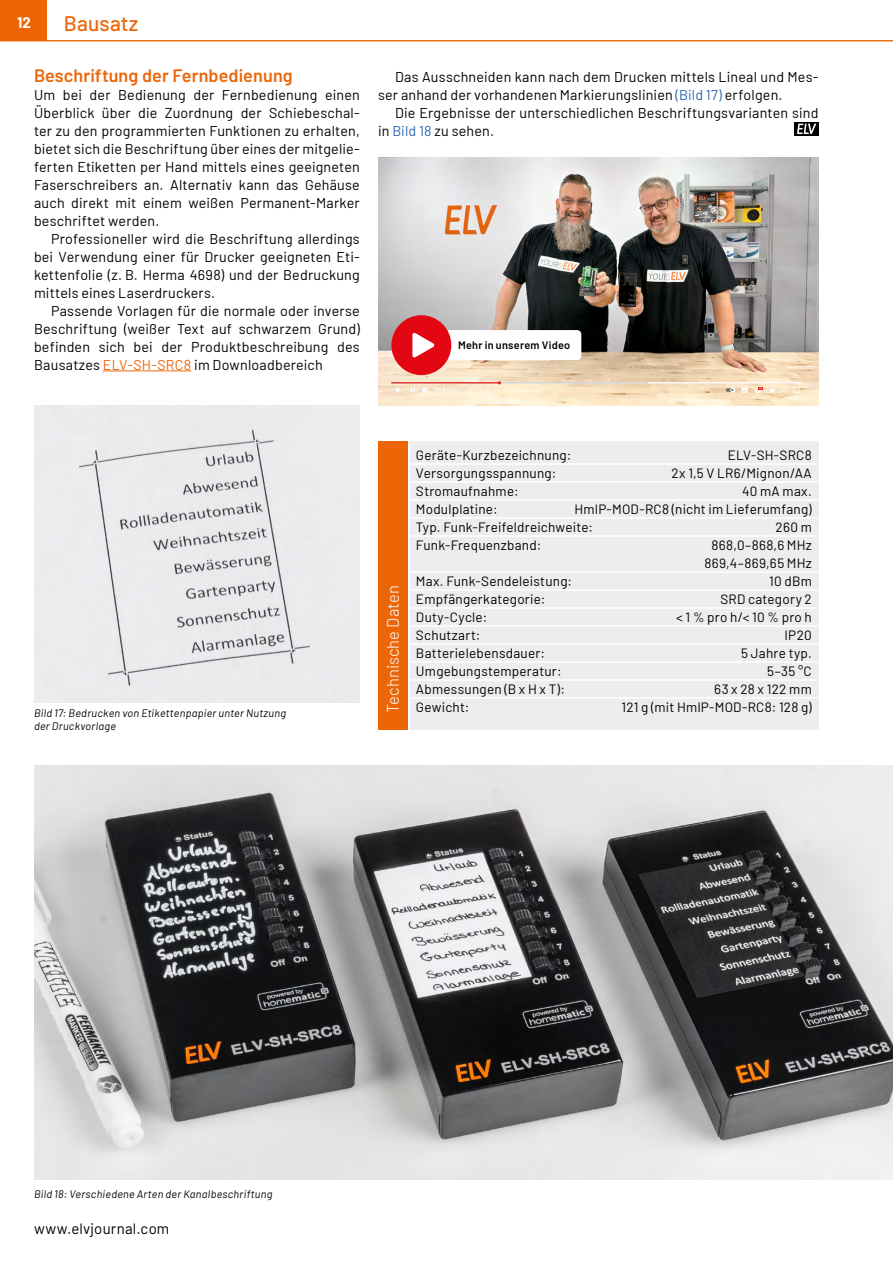
<style>
.page{position:relative;width:893px;height:1263px;background:#fff}
.page>*{position:absolute;margin:0;border:0;box-sizing:border-box;transform-origin:0 0}
.t1{font:500 21px "Barlow";letter-spacing:.01em;color:#ec6608}
.t2{font:600 18px "Barlow";letter-spacing:.005em;color:#ec6608}
.t3{font:300 16.5px "Barlow";letter-spacing:.005em;color:#fff}
.t4{font:15px "Barlow";letter-spacing:.015em;color:#000}
.t5{font:700 15px "Barlow";color:#fff}
.t6{font:14.25px/18px "Barlow";letter-spacing:.015em;color:#000;text-align:justify}
.t7{font:13.5px/18px "Barlow";letter-spacing:.015em;color:#000}
.t8{font:italic 10.8px/12.5px "Barlow";letter-spacing:.025em;color:#000}
.t9{font:600 10.8px "Barlow";letter-spacing:.025em;color:#000}
.s1{color:#ec6608}
.s2{color:#2a6ab2}
</style>
<div class="page">
<div style="left:0;top:0;width:47px;height:40px;background:#ec6608"></div>
<hr style="left:0;top:40px;width:893px;height:1px;background:#ec6608">
<img style="left:34px;top:405px;width:326px;height:297px">
<hr style="left:103px;top:370px;width:88px;height:1px;background:#ec6608">
<div style="left:410px;top:442px;width:409px;height:288px;background:#ededed"></div>
<div style="left:378px;top:442px;width:30px;height:288px;background:#ec6608"></div>
<hr style="left:410px;top:463px;width:409px;height:2px;background:#fff">
<hr style="left:410px;top:481px;width:409px;height:2px;background:#fff">
<hr style="left:410px;top:499px;width:409px;height:2px;background:#fff">
<hr style="left:410px;top:517px;width:409px;height:2px;background:#fff">
<hr style="left:410px;top:535px;width:409px;height:2px;background:#fff">
<hr style="left:410px;top:571px;width:409px;height:2px;background:#fff">
<hr style="left:410px;top:589px;width:409px;height:2px;background:#fff">
<hr style="left:410px;top:607px;width:409px;height:2px;background:#fff">
<hr style="left:410px;top:625px;width:409px;height:2px;background:#fff">
<hr style="left:410px;top:643px;width:409px;height:2px;background:#fff">
<hr style="left:410px;top:661px;width:409px;height:2px;background:#fff">
<hr style="left:410px;top:679px;width:409px;height:2px;background:#fff">
<hr style="left:410px;top:697px;width:409px;height:2px;background:#fff">
<svg style="left:794px;top:122px;width:25px;height:14px"></svg>
<svg style="left:797px;top:124px;width:19px;height:10px"></svg>
<img style="left:34px;top:766px;width:859px;height:414px">
<img style="left:378px;top:158px;width:441px;height:248px">
<hr style="left:391px;top:382px;width:413px;height:1px;background:#fff">
<hr style="left:391px;top:382px;width:257px;height:1px;background:#cdcdcd">
<svg style="left:794px;top:387px;width:6px;height:6px"></svg>
<svg style="left:781px;top:388px;width:6px;height:4px"></svg>
<svg style="left:755px;top:387px;width:20px;height:6px"></svg>
<svg style="left:726px;top:388px;width:9px;height:5px"></svg>
<svg style="left:741px;top:388px;width:7px;height:5px"></svg>
<svg style="left:391px;top:381px;width:110px;height:12px"></svg>
<div style="left:415px;top:330px;width:166px;height:30px;background:#fff;border-radius:4px"></div>
<div style="left:391px;top:315px;width:60px;height:60px;background:#e30613;border-radius:50%"></div>
<svg style="left:412px;top:332px;width:23px;height:26px"></svg>
<p class="t5" style="left:17px;top:11px;width:15px">12</p>
<h1 class="t1" style="left:64px;top:8px;width:76px">Bausatz</h1>
<p class="t2" style="left:34px;top:62px;width:260px">Beschriftung der Fernbedienung</p>
<p class="t6" style="left:34px;top:85px;width:327px">Um bei der Bedienung der Fernbedienung einen Überblick über die Zuordnung der Schiebeschal&shy;ter zu den programmierten Funktionen zu erhalten, bietet sich die Beschriftung über eines der mitgelie&shy;ferten Etiketten per Hand mittels eines geeigneten Faserschreibers an. Alternativ kann das Gehäuse auch direkt mit einem weißen Permanent-Marker beschriftet werden.</p>
<p class="t6" style="left:34px;top:229px;width:327px;text-indent:17px">Professioneller wird die Beschriftung allerdings bei Verwendung einer für Drucker geeigneten Eti&shy;kettenfolie (z. B. Herma 4698) und der Bedruckung mittels eines Laserdruckers.</p>
<p class="t6" style="left:34px;top:301px;width:327px;text-indent:17px">Passende Vorlagen für die normale oder inverse Beschriftung (weißer Text auf schwarzem Grund) befinden sich bei der Produktbeschreibung des Bausatzes <span class="s1">ELV-SH-SRC8</span> im Downloadbereich</p>
<p class="t6" style="left:378px;top:67px;width:442px;text-indent:17px">Das Ausschneiden kann nach dem Drucken mittels Lineal und Mes&shy;ser anhand der vorhandenen Markierungslinien <span class="s2">(Bild 17)</span> erfolgen.</p>
<p class="t6" style="left:378px;top:103px;width:442px;text-indent:17px">Die Ergebnisse der unterschiedlichen Beschriftungsvarianten sind in <span class="s2">Bild 18</span> zu sehen.</p>
<p class="t9" style="left:458px;top:337px;width:114px">Mehr in unserem Video</p>
<p class="t8" style="left:34px;top:706px;width:254px">Bild 17: Bedrucken von Etikettenpapier unter Nutzung der Druckvorlage</p>
<p class="t3" style="left:381px;top:713px;width:129px;rotate:-90deg">Technische Daten</p>
<p class="t7" style="left:416px;top:445px;width:157px">Geräte-Kurzbezeichnung:</p>
<p class="t7" style="left:728px;top:445px;width:86px">ELV-SH-SRC8</p>
<p class="t7" style="left:416px;top:463px;width:142px">Versorgungsspannung:</p>
<p class="t7" style="left:671px;top:463px;width:142px">2x 1,5 V LR6/Mignon/AA</p>
<p class="t7" style="left:416px;top:481px;width:104px">Stromaufnahme:</p>
<p class="t7" style="left:742px;top:481px;width:71px">40 mA max.</p>
<p class="t7" style="left:416px;top:499px;width:83px">Modulplatine:</p>
<p class="t7" style="left:416px;top:499px;width:397px;text-indent:158px">HmIP-MOD-RC8 (nicht im Lieferumfang)<br>Typ. Funk-Freifeldreichweite:</p>
<p class="t7" style="left:775px;top:517px;width:38px">260 m</p>
<p class="t7" style="left:416px;top:535px;width:127px">Funk-Frequenzband:</p>
<p class="t7" style="left:704px;top:535px;width:109px;text-align:center">868,0–868,6 MHz<br>869,4–869,65 MHz</p>
<p class="t7" style="left:416px;top:571px;width:158px">Max. Funk-Sendeleistung:</p>
<p class="t7" style="left:769px;top:571px;width:44px">10 dBm</p>
<p class="t7" style="left:416px;top:589px;width:131px">Empfängerkategorie:</p>
<p class="t7" style="left:720px;top:589px;width:93px">SRD category 2</p>
<p class="t7" style="left:416px;top:607px;width:73px">Duty-Cycle:</p>
<p class="t7" style="left:676px;top:607px;width:137px">&lt; 1 % pro h/&lt; 10 % pro h</p>
<p class="t7" style="left:416px;top:625px;width:66px">Schutzart:</p>
<p class="t7" style="left:785px;top:625px;width:29px">IP20</p>
<p class="t7" style="left:416px;top:643px;width:131px">Batterielebensdauer:</p>
<p class="t7" style="left:741px;top:643px;width:72px">5 Jahre typ.</p>
<p class="t7" style="left:416px;top:661px;width:147px">Umgebungstemperatur:</p>
<p class="t7" style="left:767px;top:661px;width:46px">5–35 °C</p>
<p class="t7" style="left:416px;top:679px;width:151px">Abmessungen (B x H x T):</p>
<p class="t7" style="left:714px;top:679px;width:99px">63 x 28 x 122 mm</p>
<p class="t7" style="left:416px;top:697px;width:55px">Gewicht:</p>
<p class="t7" style="left:621px;top:697px;width:192px">121 g (mit HmIP-MOD-RC8: 128 g)</p>
<p class="t8" style="left:34px;top:1187px;width:240px">Bild 18: Verschiedene Arten der Kanalbeschriftung</p>
<p class="t4" style="left:34px;top:1218px;width:137px">www.elvjournal.com</p>
</div>
